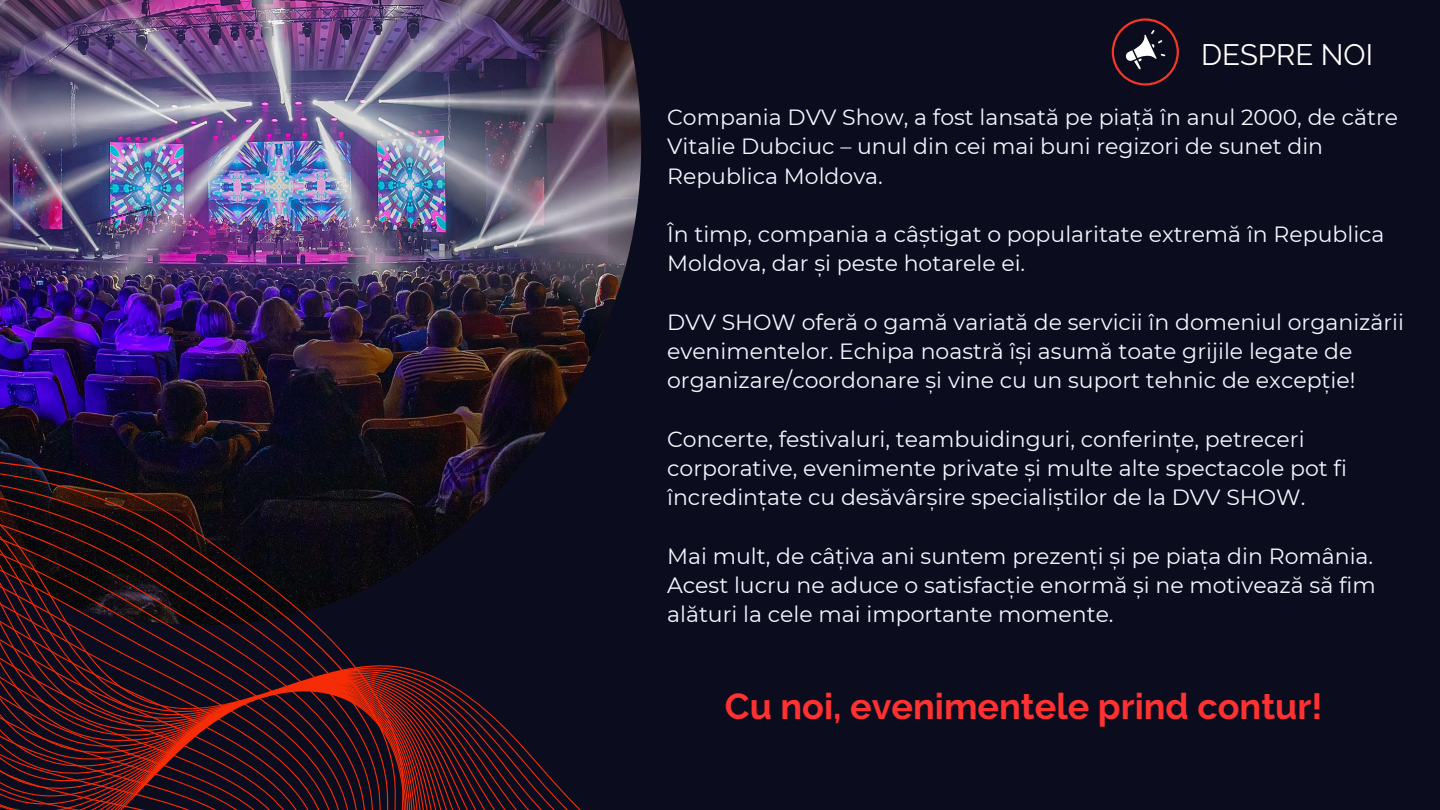
<style>
.page{position:relative;width:1440px;height:810px;background:#0b0c1e}
.page>*{position:absolute;margin:0;border:0;box-sizing:border-box;transform-origin:0 0}
.t1{font:700 36px "Raleway";color:#ff3131}
.t2{font:29.4px "Raleway";color:#fff}
.t3{font:22px/29.2px "Montserrat";color:#f4f8ff}
</style>
<div class="page">
<svg style="left:1112px;top:18px;width:67px;height:68px"></svg>
<img style="left:0;top:0;width:641px;height:381px">
<svg style="left:0;top:381px;width:581px;height:429px"></svg>
<p class="t2" style="left:1201px;top:37px;width:173px">DESPRE NOI</p>
<h2 class="t3" style="left:667px;top:103px;width:732px">Compania DVV Show, a fost lansată pe piață în anul 2000, de către<br>Vitalie Dubciuc – unul din cei mai buni regizori de sunet din<br>Republica Moldova.</h2>
<p class="t3" style="left:667px;top:220px;width:719px">În timp, compania a câștigat o popularitate extremă în Republica<br>Moldova, dar și peste hotarele ei.</p>
<p class="t3" style="left:667px;top:307px;width:738px">DVV SHOW oferă o gamă variată de servicii în domeniul organizării evenimentelor. Echipa noastră își asumă toate grijile legate de organizare/coordonare și vine cu un suport tehnic de excepție!</p>
<p class="t3" style="left:667px;top:424px;width:681px">Concerte, festivaluri, teambuidinguri, conferințe, petreceri corporative, evenimente private și multe alte spectacole pot fi încredințate cu desăvârșire specialiștilor de la DVV SHOW.</p>
<p class="t3" style="left:667px;top:541px;width:710px;text-align:justify">Mai mult, de câțiva ani suntem prezenți și pe piața din România.<br>Acest lucru ne aduce o satisfacție enormă și ne motivează să fim alături la cele mai importante momente.</p>
<p class="t1" style="left:725px;top:685px;width:599px">Cu noi, evenimentele prind contur!</p>
</div>
